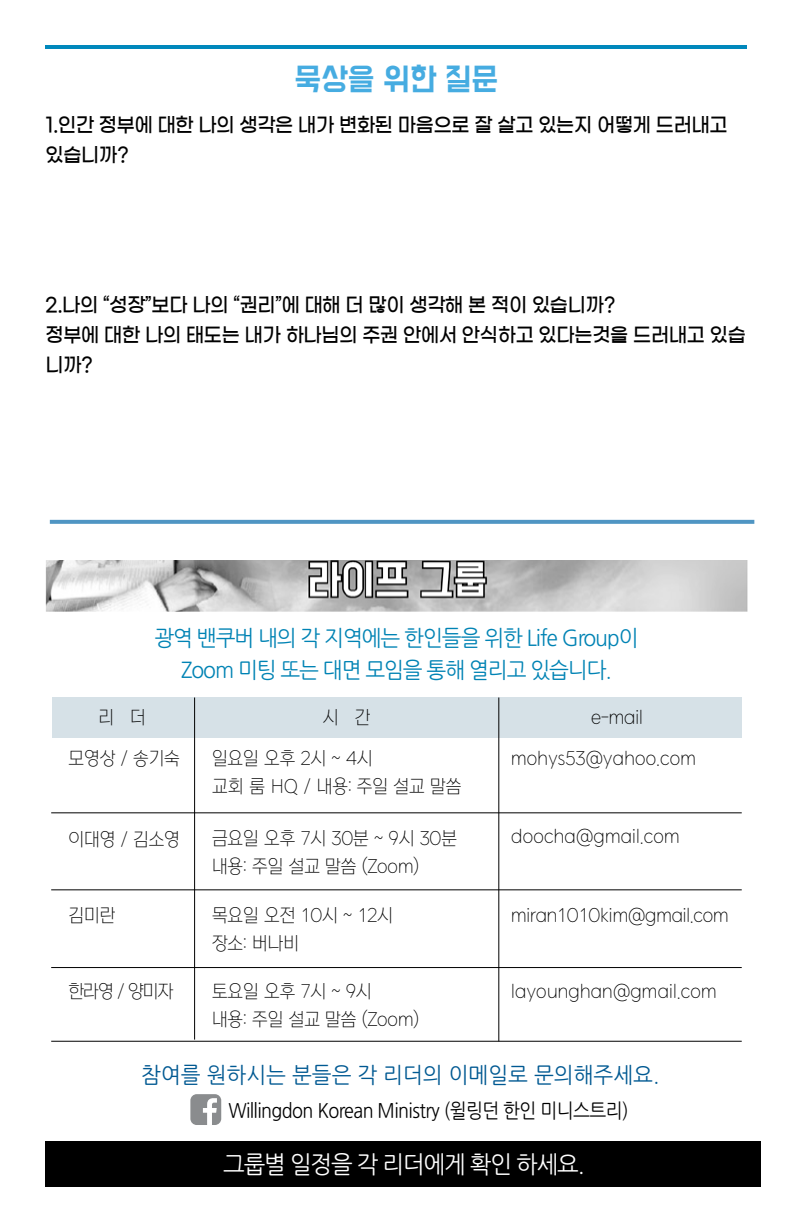
<style>
.page{position:relative;width:792px;height:1224px;background:#fff}
.page>*{position:absolute;margin:0;border:0;box-sizing:border-box;transform-origin:0 0}
.t1{font:28px "BM Do Hyeon";letter-spacing:-.01em;color:#46ace1}
.t2{font:24px "Nanum Gothic OTF";letter-spacing:-.05em;color:#fff;scale:.96 1}
.t3{font:22px/32.6px "Nanum Gothic OTF";letter-spacing:-.05em;color:#0083b4;text-align:center;scale:.96 1}
.t4{font:22px "Nanum Gothic OTF";color:#005992;scale:.96 1}
.t5{font:20px/30px "Gmarket Sans TTF Medium";letter-spacing:-.01em;color:#000;scale:.94 1}
.t6{font:20px "Nanum Gothic OTF";letter-spacing:-.03em;color:#000;scale:.9 1}
.t7{font:18.4px/28px "NEXON Lv 1 Gothic OTF Light";color:#000;scale:.9 1}
.t8{font:18.4px "NEXON Lv 1 Gothic OTF Light";letter-spacing:.02em;color:#000;scale:.9 1}
</style>
<div class="page">
<hr style="left:45px;top:45px;width:702px;height:4px;background:#0088bc">
<svg style="left:50px;top:520px;width:704px;height:4px;background:#5699c5"></svg>
<div style="left:52px;top:698px;width:690px;height:40px;background:#d6e1e7"></div>
<hr style="left:51px;top:890px;width:691px;height:1px;background:#000">
<hr style="left:51px;top:967px;width:691px;height:1px;background:#000">
<hr style="left:51px;top:1041px;width:691px;height:1px;background:#000">
<hr style="left:51px;top:812px;width:691px;height:1px;background:#000">
<hr style="left:194px;top:698px;width:1px;height:342px;background:#000">
<hr style="left:498px;top:698px;width:1px;height:343px;background:#000">
<div style="left:46px;top:1142px;width:715px;height:45px;background:#000"></div>
<div style="left:190px;top:1094px;width:31px;height:31px;background:#8a8c8e;border-radius:6px"></div>
<svg style="left:203px;top:1098px;width:14px;height:27px"></svg>
<img style="left:46px;top:560px;width:702px;height:52px">
<h1 class="t1" style="left:295px;top:64px;width:205px">묵상을 위한 질문</h1>
<p class="t5" style="left:46px;top:111px;width:727px">1.인간 정부에 대한 나의 생각은 내가 변화된 마음으로 잘 살고 있는지 어떻게 드러내고 있습니까?</p>
<p class="t5" style="left:46px;top:291px;width:747px">2.나의 “성장”보다 나의 “권리”에 대해 더 많이 생각해 본 적이 있습니까?<br>정부에 대한 나의 태도는 내가 하나님의 주권 안에서 안식하고 있다는것을 드러내고 있습 니까?</p>
<p class="t3" style="left:154px;top:621px;width:506px">광역 밴쿠버 내의 각 지역에는 한인들을 위한 Life Group이<br>Zoom 미팅 또는 대면 모임을 통해 열리고 있습니다.</p>
<p class="t7" style="left:98px;top:703px;width:54px">리 더</p>
<p class="t7" style="left:323px;top:703px;width:54px">시 간</p>
<p class="t7" style="left:591px;top:703px;width:59px">e-mail</p>
<p class="t7" style="left:69px;top:745px;width:125px">모영상 / 송기숙</p>
<p class="t7" style="left:212px;top:745px;width:278px">일요일 오후 2시 ~ 4시<br>교회 룸 HQ / 내용: 주일 설교 말씀</p>
<p class="t7" style="left:212px;top:825px;width:274px">금요일 오후 7시 30분 ~ 9시 30분 내용: 주일 설교 말씀 (Zoom)</p>
<p class="t7" style="left:212px;top:902px;width:202px">목요일 오전 10시 ~ 12시 장소: 버나비</p>
<p class="t7" style="left:212px;top:978px;width:232px">토요일 오후 7시 ~ 9시<br>내용: 주일 설교 말씀 (Zoom)</p>
<p class="t8" style="left:511px;top:748px;width:207px">mohys53@yahoo.com</p>
<p class="t8" style="left:511px;top:827px;width:189px">doocha@gmail.com</p>
<p class="t7" style="left:69px;top:826px;width:125px">이대영 / 김소영</p>
<p class="t7" style="left:69px;top:902px;width:53px">김미란</p>
<p class="t7" style="left:511px;top:902px;width:243px">miran1010kim@gmail.com</p>
<p class="t7" style="left:69px;top:978px;width:118px">한라영 / 양미자</p>
<p class="t8" style="left:511px;top:981px;width:230px">layounghan@gmail.com</p>
<p class="t4" style="left:141px;top:1062px;width:541px">참여를 원하시는 분들은 각 리더의 이메일로 문의해주세요.</p>
<p class="t6" style="left:228px;top:1098px;width:446px">Willingdon Korean Ministry (윌링던 한인 미니스트리)</p>
<h2 class="t2" style="left:223px;top:1150px;width:378px">그룹별 일정을 각 리더에게 확인 하세요.</h2>
</div>
